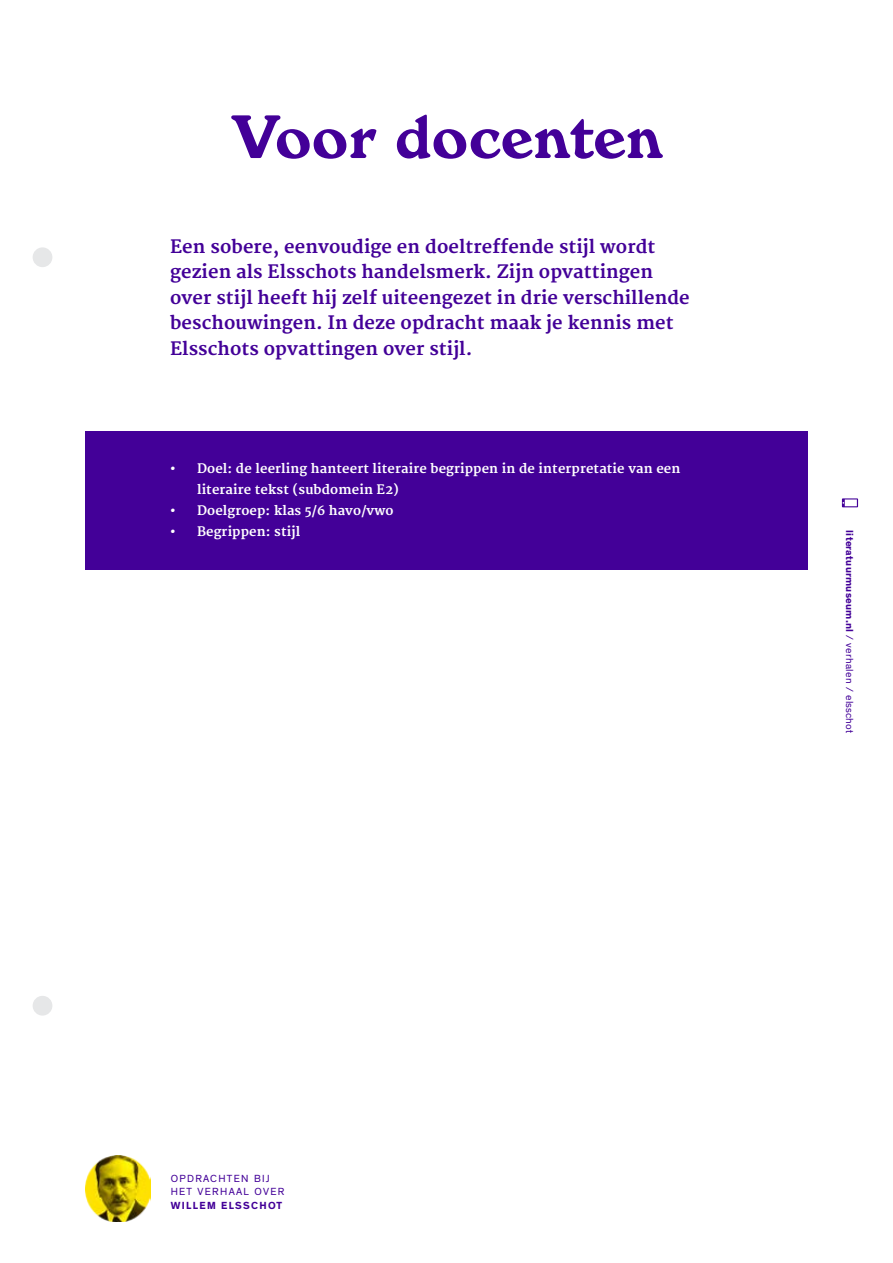
<style>
.page{position:relative;width:893px;height:1263px;background:#fff}
.page>*{position:absolute;margin:0;border:0;box-sizing:border-box;transform-origin:0 0}
.t1{font:60px "Windsor BT";letter-spacing:.01em;color:#430098}
.t2{font:700 18px/25.5px "Merriweather";letter-spacing:.005em;color:#430098}
.t3{font:700 12.75px/21px "Merriweather";letter-spacing:.01em;color:#fff}
.t4{font:700 10.5px "Theinhardt";letter-spacing:.025em;color:#430098}
.t5{font:10.5px/13.5px "Theinhardt";letter-spacing:.125em;color:#430098}
.t6{font:700 10.5px "Theinhardt";letter-spacing:.125em;color:#430098}
.s1{font-weight:400}
</style>
<div class="page">
<div style="left:33px;top:247px;width:19px;height:20px;background:#e6e7e8;border-radius:50%"></div>
<div style="left:33px;top:996px;width:19px;height:19px;background:#e6e7e8;border-radius:50%"></div>
<img style="left:85px;top:1156px;width:66px;height:65px">
<div style="left:85px;top:431px;width:723px;height:139px;background:#430098"></div>
<svg style="left:842px;top:498px;width:16px;height:9px"></svg>
<h1 class="t1" style="left:231px;top:102px;width:433px">Voor docenten</h1>
<p class="t2" style="left:170px;top:234px;width:521px">Een sobere, eenvoudige en doeltreffende stijl wordt gezien als Elsschots handelsmerk. Zijn opvattingen over stijl heeft hij zelf uiteengezet in drie verschillende beschouwingen. In deze opdracht maak je kennis met Elsschots opvattingen over stijl.</p>
<p class="t3" style="left:197px;top:458px;width:485px;text-indent:-27px">• Doel: de leerling hanteert literaire begrippen in de interpretatie van een literaire tekst (subdomein E2)</p>
<p class="t3" style="left:170px;top:500px;width:225px">• Doelgroep: klas 5/6 havo/vwo</p>
<p class="t3" style="left:170px;top:521px;width:132px">• Begrippen: stijl</p>
<p class="t4" style="left:856px;top:530px;width:205px;rotate:90deg">literatuurmuseum.nl <span class="s1">/ verhalen / elsschot</span></p>
<p class="t5" style="left:171px;top:1172px;width:115px">OPDRACHTEN BIJ<br>HET VERHAAL OVER</p>
<p class="t6" style="left:171px;top:1199px;width:113px">WILLEM ELSSCHOT</p>
</div>
